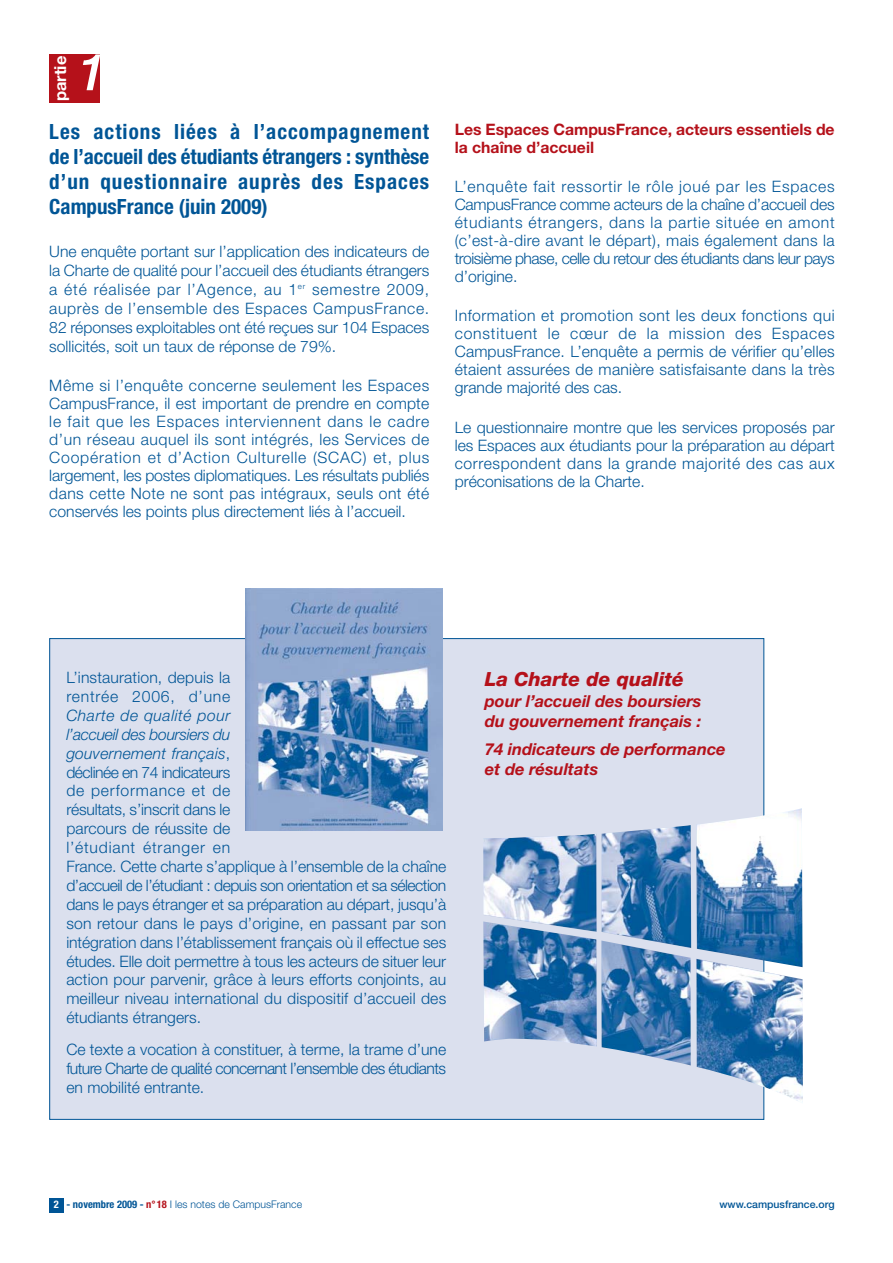
<style>
.page{position:relative;width:893px;height:1263px;background:#fff}
.page>*{position:absolute;margin:0;border:0;box-sizing:border-box;transform-origin:0 0}
.t1{font:italic 500 51.15px "Helvetica Neue";color:#fff}
.t2{font:700 condensed 21px/25.2px "Helvetica Neue";letter-spacing:.05em;color:#005596;text-align:justify}
.t3{font:italic 800 19.5px "Helvetica Neue";color:#b5111a}
.t4{font:italic 700 16.5px/19.8px "Helvetica Neue";color:#b5111a}
.t5{font:700 16.5px "Helvetica Neue";color:#fff}
.t6{font:300 15.75px/18.9px "Helvetica Neue";color:#005596;text-align:justify}
.t7{font:700 15.75px/18px "Helvetica Neue";color:#b5111a}
.t8{font:300 10.5px "Helvetica Neue";color:#005596}
.t9{font:500 10.5px "Helvetica Neue";color:#005596}
.s1{font-style:italic}
.s2{font-weight:700;font-stretch:condensed;color:#fff}
.s3{font-weight:700;font-stretch:condensed}
.s4{font-weight:700;font-stretch:condensed;color:#b5111a}
</style>
<div class="page">
<div style="left:49px;top:1198px;width:15px;height:15px;background:#005596"></div>
<div style="left:50px;top:55px;width:50px;height:48px;background:#b5111a"></div>
<div style="left:50px;top:639px;width:713px;height:480px;background:#dbe0ee"></div>
<img style="left:245px;top:588px;width:197px;height:243px">
<img style="left:483px;top:808px;width:319px;height:296px">
<p class="t5" style="left:54px;top:101px;width:47px;rotate:-90deg">partie</p>
<h1 class="t1" style="left:77px;top:54px;width:30px">1</h1>
<h2 class="t2" style="left:49px;top:120px;width:381px">Les actions liées à l’accompagnement de l’accueil des étudiants étrangers : synthèse d’un questionnaire auprès des Espaces CampusFrance (juin 2009)</h2>
<p class="t6" style="left:49px;top:243px;width:381px">Une enquête portant sur l’application des indicateurs de la Charte de qualité pour l’accueil des étudiants étrangers a été réalisée par l’Agence, au 1<sup>er</sup> semestre 2009, auprès de l’ensemble des Espaces CampusFrance.<br>82 réponses exploitables ont été reçues sur 104 Espaces sollicités, soit un taux de réponse de 79%.</p>
<p class="t6" style="left:49px;top:378px;width:381px;line-height:18px">Même si l’enquête concerne seulement les Espaces CampusFrance, il est important de prendre en compte le fait que les Espaces interviennent dans le cadre d’un réseau auquel ils sont intégrés, les Services de Coopération et d’Action Culturelle (SCAC) et, plus largement, les postes diplomatiques. Les résultats publiés dans cette Note ne sont pas intégraux, seuls ont été conservés les points plus directement liés à l’accueil.</p>
<p class="t7" style="left:455px;top:122px;width:381px">Les Espaces CampusFrance, acteurs essentiels de la chaîne d’accueil</p>
<p class="t6" style="left:455px;top:179px;width:381px;line-height:18px">L’enquête fait ressortir le rôle joué par les Espaces CampusFrance comme acteurs de la chaîne d’accueil des étudiants étrangers, dans la partie située en amont (c’est-à-dire avant le départ), mais également dans la troisième phase, celle du retour des étudiants dans leur pays d’origine.</p>
<p class="t6" style="left:455px;top:308px;width:381px;line-height:18px">Information et promotion sont les deux fonctions qui constituent le cœur de la mission des Espaces CampusFrance. L’enquête a permis de vérifier qu’elles étaient assurées de manière satisfaisante dans la très grande majorité des cas.</p>
<p class="t6" style="left:455px;top:420px;width:381px;line-height:18px">Le questionnaire montre que les services proposés par les Espaces aux étudiants pour la préparation au départ correspondent dans la grande majorité des cas aux préconisations de la Charte.</p>
<p class="t6" style="left:66px;top:669px;width:165px">L’instauration, depuis la rentrée 2006, d’une</p>
<p class="t6" style="left:66px;top:707px;width:381px;text-align:left"><span class="s1">Charte de qualité pour<br>l’accueil des boursiers du<br>gouvernement français</span>,<br>déclinée en 74 indicateurs<br>de performance et de<br>résultats, s’inscrit dans le<br>parcours de réussite de<br>l’étudiant étranger en<br>France. Cette charte s’applique à l’ensemble de la chaîne d’accueil de l’étudiant : depuis son orientation et sa sélection dans le pays étranger et sa préparation au départ, jusqu’à son retour dans le pays d’origine, en passant par son intégration dans l’établissement français où il effectue ses études. Elle doit permettre à tous les acteurs de situer leur action pour parvenir, grâce à leurs efforts conjoints, au meilleur niveau international du dispositif d’accueil des étudiants étrangers.</p>
<p class="t6" style="left:66px;top:1041px;width:381px">Ce texte a vocation à constituer, à terme, la trame d’une future Charte de qualité concernant l’ensemble des étudiants en mobilité entrante.</p>
<p class="t3" style="left:485px;top:672px;width:200px">La Charte de qualité</p>
<p class="t4" style="left:485px;top:693px;width:218px">pour l’accueil des boursiers du gouvernement français :</p>
<p class="t4" style="left:485px;top:741px;width:242px">74 indicateurs de performance et de résultats</p>
<p class="t8" style="left:54px;top:1201px;width:250px"><span class="s2">2</span> <span class="s3">- novembre 2009 -</span> <span class="s4">n° 18</span> I les notes de CampusFrance</p>
<p class="t9" style="left:719px;top:1201px;width:117px">www.campusfrance.org</p>
</div>
